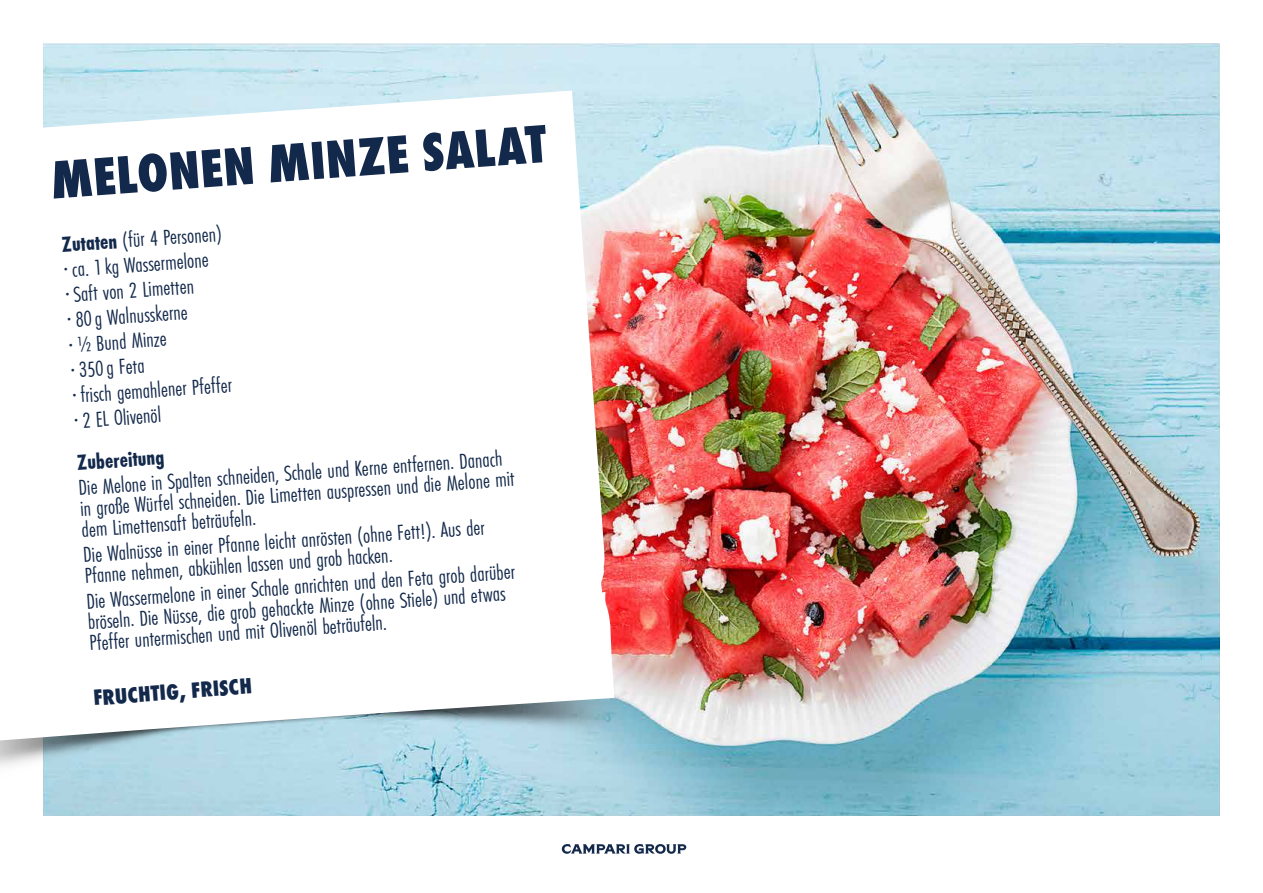
<style>
.page{position:relative;width:1263px;height:893px;background:#fff}
.page>*{position:absolute;margin:0;border:0;box-sizing:border-box;transform-origin:0 0}
.t1{font:800 55.65px "Futura PT Cond";color:#13294b}
.t2{font:800 22.95px "Futura PT Cond";color:#13294b}
.t3{font:22.5px/25.2px "Futura PT Cond";color:#13294b}
.t4{font:700 22.5px "Futura PT Cond";color:#13294b}
.s1{font-weight:700}
</style>
<div class="page">
<img style="left:43px;top:43px;width:1177px;height:773px">
<img style="left:0;top:659px;width:719px;height:132px">
<svg style="left:0;top:91px;width:614px;height:654px"></svg>
<svg style="left:562px;top:844px;width:124px;height:10px"></svg>
<h1 class="t1" style="left:48px;top:146px;width:498px;rotate:-4deg">MELONEN MINZE SALAT</h1>
<p class="t3" style="left:61px;top:232px;width:162px;rotate:-4deg"><span class="s1">Zutaten</span> (für 4 Personen) · ca. 1kg Wassermelone<br>· Saft von 2 Limetten<br>· 80g Walnusskerne<br>· ½ Bund Minze<br>· 350g Feta<br>· frisch gemahlener Pfeffer · 2 EL Olivenöl</p>
<p class="t4" style="left:76px;top:450px;width:89px;rotate:-4deg">Zubereitung</p>
<p class="t3" style="left:78px;top:477px;width:437px;line-height:21px;rotate:-4deg">Die Melone in Spalten schneiden, Schale und Kerne entfernen. Danach in große Würfel schneiden. Die Limetten auspressen und die Melone mit dem Limettensaft beträufeln.</p>
<p class="t3" style="left:83px;top:544px;width:404px;line-height:21px;rotate:-4deg">Die Walnüsse in einer Pfanne leicht anrösten (ohne Fett!). Aus der<br>Pfanne nehmen, abkühlen lassen und grob hacken.</p>
<p class="t3" style="left:86px;top:591px;width:431px;line-height:21px;rotate:-4deg">Die Wassermelone in einer Schale anrichten und den Feta grob darüber bröseln. Die Nüsse, die grob gehackte Minze (ohne Stiele) und etwas<br>Pfeffer untermischen und mit Olivenöl beträufeln.</p>
<p class="t2" style="left:93px;top:684px;width:160px;rotate:-4deg">FRUCHTIG, FRISCH</p>
</div>
